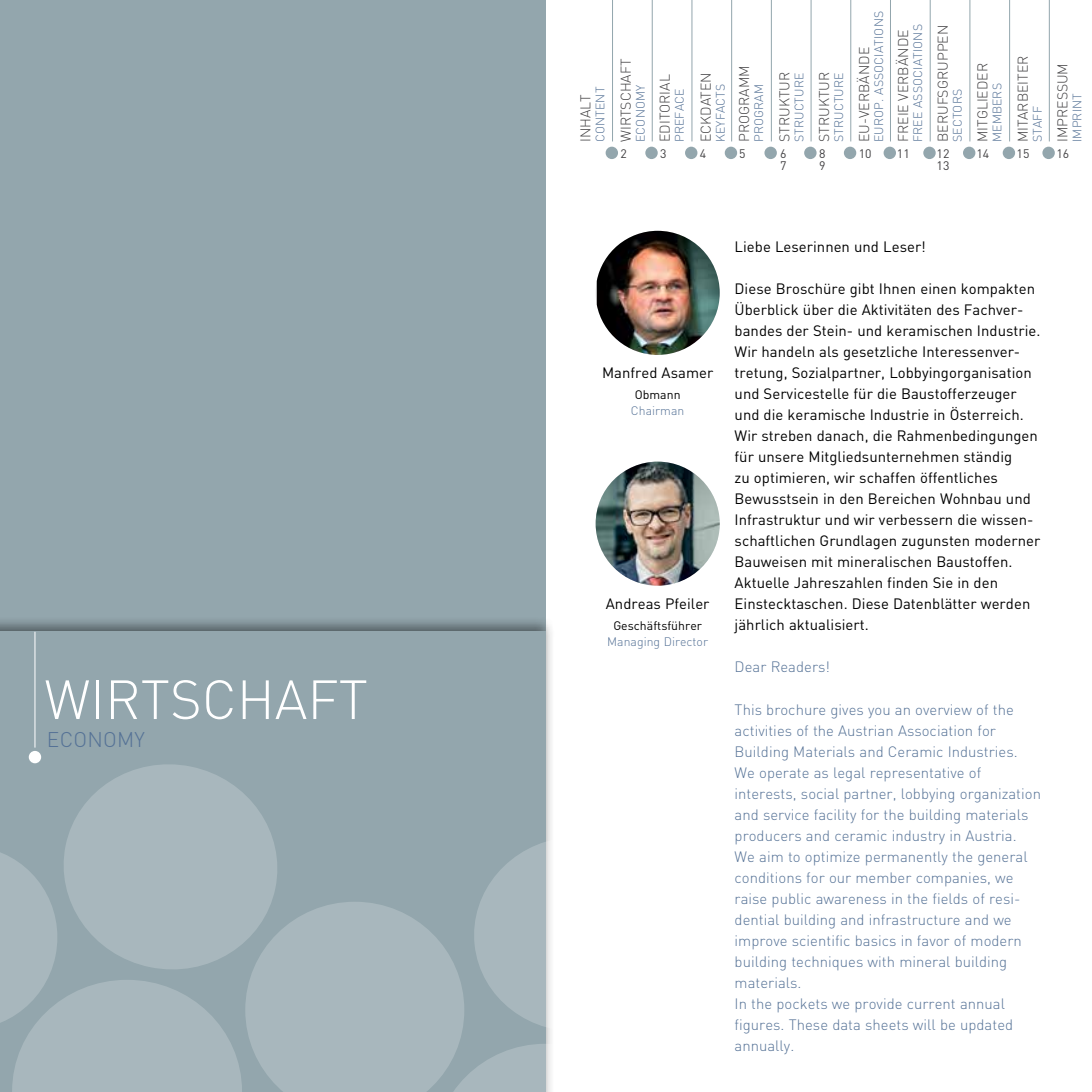
<style>
.page{position:relative;width:1092px;height:1092px;background:#fff}
.page>*{position:absolute;margin:0;border:0;box-sizing:border-box;transform-origin:0 0}
.t1{font:300 54.25px "DIN";color:#fff}
.t2{font:300 21px "DIN";letter-spacing:.01em;color:#557296}
.t3{font:14.88px/21px "DIN";color:#000}
.t4{font:300 14.88px/21px "DIN";color:#557296}
.t5{font:300 14px "DIN";color:#414042}
.t6{font:300 12.25px/15.8px "DIN";letter-spacing:.01em;color:#557296;text-align:center}
.t7{font:12.25px/12.2px "DIN";color:#414042}
.s1{font-weight:400;color:#000}
</style>
<div class="page">
<div style="left:0;top:0;width:545px;height:1091px;background:#93a6ad"></div>
<img style="left:596px;top:231px;width:123px;height:124px">
<img style="left:595px;top:461px;width:124px;height:124px;border-radius:62px">
<div style="left:0;top:616px;width:554px;height:475px;background:#000;opacity:.45"></div>
<div style="left:0;top:631px;width:545px;height:460px;background:#93a6ad"></div>
<svg style="left:0;top:756px;width:270px;height:267px;fill:#a8b7bd"></svg>
<svg style="left:12px;top:831px;width:542px;height:260px"></svg>
<div style="left:29px;top:750px;width:12px;height:13px;background:#fff;border-radius:50%"></div>
<hr style="left:35px;top:631px;width:1px;height:116px;background:#fff">
<div style="left:962px;top:147px;width:13px;height:12px;background:#93a6ad;border-radius:50%"></div>
<div style="left:1042px;top:147px;width:12px;height:12px;background:#93a6ad;border-radius:50%"></div>
<div style="left:1002px;top:147px;width:13px;height:12px;background:#93a6ad;border-radius:50%"></div>
<div style="left:923px;top:147px;width:12px;height:12px;background:#93a6ad;border-radius:50%"></div>
<div style="left:883px;top:147px;width:12px;height:12px;background:#93a6ad;border-radius:50%"></div>
<div style="left:843px;top:147px;width:13px;height:12px;background:#93a6ad;border-radius:50%"></div>
<div style="left:804px;top:147px;width:12px;height:12px;background:#93a6ad;border-radius:50%"></div>
<div style="left:764px;top:147px;width:12px;height:12px;background:#93a6ad;border-radius:50%"></div>
<div style="left:724px;top:147px;width:13px;height:12px;background:#93a6ad;border-radius:50%"></div>
<div style="left:685px;top:147px;width:12px;height:12px;background:#93a6ad;border-radius:50%"></div>
<div style="left:645px;top:147px;width:12px;height:12px;background:#93a6ad;border-radius:50%"></div>
<div style="left:605px;top:147px;width:13px;height:12px;background:#93a6ad;border-radius:50%"></div>
<hr style="left:1048px;top:0;width:1px;height:141px;background:#93a6ad">
<hr style="left:1009px;top:0;width:1px;height:141px;background:#93a6ad">
<hr style="left:969px;top:0;width:1px;height:141px;background:#93a6ad">
<hr style="left:929px;top:0;width:1px;height:141px;background:#93a6ad">
<hr style="left:890px;top:0;width:1px;height:141px;background:#93a6ad">
<hr style="left:850px;top:0;width:1px;height:141px;background:#93a6ad">
<hr style="left:810px;top:0;width:1px;height:141px;background:#93a6ad">
<hr style="left:770px;top:0;width:1px;height:141px;background:#93a6ad">
<hr style="left:731px;top:0;width:1px;height:141px;background:#93a6ad">
<hr style="left:691px;top:0;width:1px;height:141px;background:#93a6ad">
<hr style="left:651px;top:0;width:1px;height:141px;background:#93a6ad">
<hr style="left:612px;top:0;width:1px;height:141px;background:#93a6ad">
<p class="t1" style="left:44px;top:666px;width:325px">WIRTSCHAFT</p>
<p class="t2" style="left:47px;top:726px;width:99px">economy</p>
<p class="t5" style="left:577px;top:142px;width:49px;rotate:-90deg">IN HALT</p>
<p class="t6" style="left:592px;top:142px;width:57px;rotate:-90deg">CONTENT</p>
<p class="t5" style="left:617px;top:142px;width:84px;rotate:-90deg">wirtschaft</p>
<p class="t6" style="left:632px;top:142px;width:59px;rotate:-90deg">economy</p>
<p class="t5" style="left:656px;top:142px;width:69px;rotate:-90deg">editorial</p>
<p class="t6" style="left:671px;top:142px;width:53px;rotate:-90deg">PREFACE</p>
<p class="t5" style="left:697px;top:142px;width:71px;rotate:-90deg">ec kdaten</p>
<p class="t6" style="left:712px;top:142px;width:58px;rotate:-90deg">keyfacts</p>
<p class="t5" style="left:735px;top:142px;width:78px;rotate:-90deg">programm</p>
<p class="t6" style="left:750px;top:142px;width:59px;rotate:-90deg">program</p>
<p class="t7" style="left:620px;top:147px;width:8px">2</p>
<p class="t7" style="left:660px;top:147px;width:8px">3</p>
<p class="t7" style="left:699px;top:147px;width:8px">4</p>
<p class="t7" style="left:739px;top:147px;width:8px">5</p>
<p class="t5" style="left:775px;top:142px;width:70px;rotate:-90deg">struktur</p>
<p class="t6" style="left:791px;top:142px;width:71px;rotate:-90deg">structure</p>
<p class="t7" style="left:780px;top:147px;width:8px">6<br>7</p>
<p class="t6" style="left:870px;top:142px;width:131px;rotate:-90deg">europ. associati ons</p>
<p class="t5" style="left:894px;top:142px;width:114px;rotate:-90deg">freie verbände</p>
<p class="t6" style="left:909px;top:142px;width:118px;rotate:-90deg">free associations</p>
<p class="t5" style="left:934px;top:142px;width:119px;rotate:-90deg">berufsgru ppen</p>
<p class="t5" style="left:855px;top:142px;width:94px;rotate:-90deg">EU-VERBÄN DE</p>
<p class="t5" style="left:1014px;top:142px;width:84px;rotate:-90deg">mitarbeiter</p>
<p class="t5" style="left:973px;top:142px;width:77px;rotate:-90deg">mitgli eder</p>
<p class="t5" style="left:815px;top:142px;width:70px;rotate:-90deg">struktur</p>
<p class="t6" style="left:830px;top:142px;width:71px;rotate:-90deg">structure</p>
<p class="t5" style="left:1053px;top:142px;width:80px;rotate:-90deg">impressum</p>
<p class="t6" style="left:989px;top:142px;width:58px;rotate:-90deg">members</p>
<p class="t6" style="left:949px;top:142px;width:52px;rotate:-90deg">sectors</p>
<p class="t6" style="left:1069px;top:142px;width:48px;rotate:-90deg">imprint</p>
<p class="t6" style="left:1029px;top:142px;width:36px;rotate:-90deg">stAff</p>
<p class="t7" style="left:819px;top:147px;width:8px">8</p>
<p class="t7" style="left:858px;top:147px;width:14px">10</p>
<p class="t7" style="left:896px;top:147px;width:14px">11</p>
<p class="t7" style="left:819px;top:159px;width:8px">9</p>
<p class="t7" style="left:936px;top:147px;width:14px">12</p>
<p class="t7" style="left:976px;top:147px;width:14px">14</p>
<p class="t7" style="left:1016px;top:147px;width:14px">15</p>
<p class="t7" style="left:1056px;top:147px;width:14px">16</p>
<p class="t7" style="left:936px;top:159px;width:14px">13</p>
<p class="t3" style="left:602px;top:362px;width:113px">Manfred Asamer</p>
<p class="t6" style="left:631px;top:387px;width:55px"><span class="s1">Obmann<br></span>Chairman</p>
<p class="t3" style="left:605px;top:593px;width:105px">Andreas Pfeiler</p>
<p class="t6" style="left:607px;top:618px;width:102px"><span class="s1">Geschäftsführer<br></span>Managing Director</p>
<p class="t3" style="left:734px;top:236px;width:193px">Liebe Leserinnen und Leser!</p>
<p class="t3" style="left:734px;top:278px;width:307px">Diese Broschüre gibt Ihnen einen kompakten Überblick über die Aktivitäten des Fachver&shy;bandes der Stein- und keramischen Industrie.<br>Wir handeln als gesetzliche Interessenver&shy;tretung, Sozialpartner, Lobbyingorganisation und Servicestelle für die Baustofferzeuger und die keramische Industrie in Österreich.<br>Wir streben danach, die Rahmenbedingungen für unsere Mitgliedsunternehmen ständig<br>zu optimieren, wir schaffen öffentliches Bewusstsein in den Bereichen Wohnbau und Infrastruktur und wir verbessern die wissen&shy;schaftlichen Grundlagen zugunsten moderner Bauweisen mit mineralischen Baustoffen.<br>Aktuelle Jahreszahlen finden Sie in den Einstecktaschen. Diese Datenblätter werden jährlich aktualisiert.</p>
<p class="t4" style="left:734px;top:656px;width:97px">Dear Readers!</p>
<p class="t4" style="left:734px;top:698px;width:308px">This brochure gives you an overview of the activities of the Austrian Association for Building Materials and Ceramic Industries.<br>We operate as legal representative of interests, social partner, lobbying organization and service facility for the building materials producers and ceramic industry in Austria.<br>We aim to optimize permanently the general conditions for our member companies, we raise public awareness in the fields of resi&shy;dential building and infrastructure and we improve scientific basics in favor of modern building techniques with mineral building materials.<br>In the pockets we provide current annual figures. These data sheets will be updated annually.</p>
</div>
